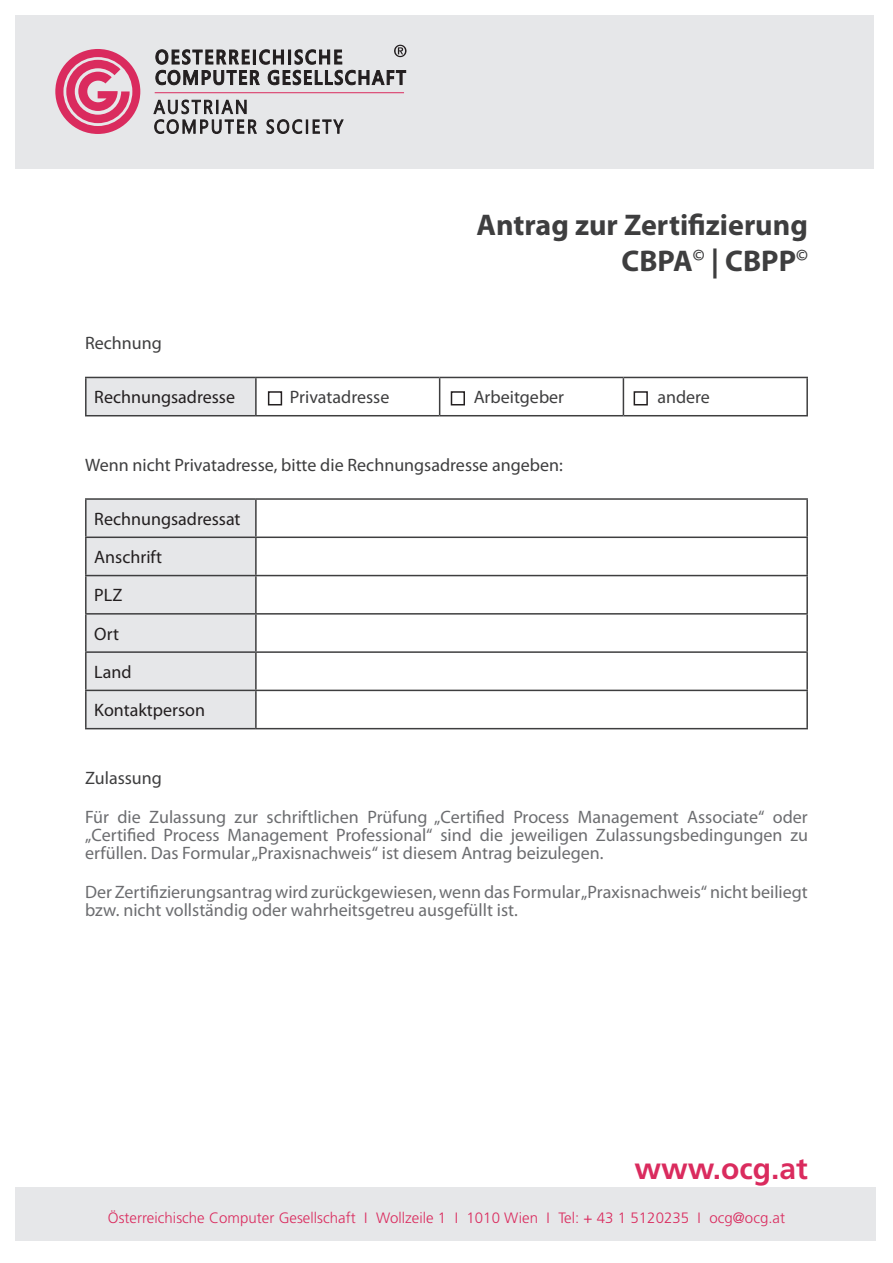
<style>
.page{position:relative;width:893px;height:1263px;background:#fff}
.page>*{position:absolute;margin:0;border:0;box-sizing:border-box;transform-origin:0 0}
.t1{font:700 30px/36px "Myriad Pro";color:#3e3e3f;text-align:right}
.t2{font:700 30px "Frutiger";color:#da2b5e}
.t3{font:18px/18px "Myriad Pro";color:#6c6d70;text-align:justify}
.t4{font:18px "Myriad Pro";color:#3e3e3f}
.t5{font:18px "Myriad Pro";color:#231f20}
.t6{font:300 15px "Frutiger";letter-spacing:.005em;color:#da2b5e}
</style>
<div class="page">
<div style="left:16px;top:16px;width:858px;height:153px;background:#e6e7e9"></div>
<div style="left:16px;top:1188px;width:860px;height:53px;background:#e6e7e9"></div>
<hr style="left:155px;top:92px;width:249px;height:1px;background:#da2b5e">
<svg style="left:267px;top:119px;width:76px;height:15px"></svg>
<svg style="left:154px;top:100px;width:102px;height:34px"></svg>
<svg style="left:55px;top:49px;width:85px;height:85px"></svg>
<svg style="left:155px;top:45px;width:251px;height:40px"></svg>
<div style="left:86px;top:377px;width:170px;height:39px;background:#e6e7e9"></div>
<hr style="left:85px;top:377px;width:171px;height:1px;background:#3e3e3f">
<hr style="left:85px;top:378px;width:2px;height:37px;background:#3e3e3f">
<hr style="left:256px;top:377px;width:184px;height:1px;background:#3e3e3f">
<hr style="left:255px;top:378px;width:2px;height:37px;background:#3e3e3f">
<hr style="left:440px;top:377px;width:183px;height:1px;background:#3e3e3f">
<hr style="left:439px;top:378px;width:1px;height:37px;background:#3e3e3f">
<hr style="left:623px;top:377px;width:185px;height:1px;background:#3e3e3f">
<hr style="left:623px;top:378px;width:1px;height:37px;background:#3e3e3f">
<hr style="left:806px;top:378px;width:2px;height:37px;background:#3e3e3f">
<hr style="left:85px;top:415px;width:171px;height:1px;background:#3e3e3f">
<hr style="left:256px;top:415px;width:184px;height:1px;background:#3e3e3f">
<hr style="left:440px;top:415px;width:183px;height:1px;background:#3e3e3f">
<hr style="left:623px;top:415px;width:185px;height:1px;background:#3e3e3f">
<div style="left:87px;top:500px;width:168px;height:228px;background:#e6e7e9"></div>
<hr style="left:85px;top:498px;width:171px;height:2px;background:#3e3e3f">
<hr style="left:85px;top:500px;width:2px;height:36px;background:#3e3e3f">
<hr style="left:256px;top:498px;width:552px;height:2px;background:#3e3e3f">
<hr style="left:255px;top:500px;width:2px;height:36px;background:#3e3e3f">
<hr style="left:806px;top:500px;width:2px;height:36px;background:#3e3e3f">
<hr style="left:85px;top:536px;width:171px;height:2px;background:#3e3e3f">
<hr style="left:85px;top:538px;width:2px;height:37px;background:#3e3e3f">
<hr style="left:256px;top:536px;width:552px;height:2px;background:#3e3e3f">
<hr style="left:255px;top:538px;width:2px;height:37px;background:#3e3e3f">
<hr style="left:806px;top:538px;width:2px;height:37px;background:#3e3e3f">
<hr style="left:85px;top:575px;width:171px;height:1px;background:#3e3e3f">
<hr style="left:85px;top:576px;width:2px;height:37px;background:#3e3e3f">
<hr style="left:256px;top:575px;width:552px;height:1px;background:#3e3e3f">
<hr style="left:255px;top:576px;width:2px;height:37px;background:#3e3e3f">
<hr style="left:806px;top:576px;width:2px;height:37px;background:#3e3e3f">
<hr style="left:85px;top:613px;width:171px;height:2px;background:#3e3e3f">
<hr style="left:85px;top:615px;width:2px;height:36px;background:#3e3e3f">
<hr style="left:256px;top:613px;width:552px;height:2px;background:#3e3e3f">
<hr style="left:255px;top:615px;width:2px;height:36px;background:#3e3e3f">
<hr style="left:806px;top:615px;width:2px;height:36px;background:#3e3e3f">
<hr style="left:85px;top:651px;width:171px;height:2px;background:#3e3e3f">
<hr style="left:85px;top:653px;width:2px;height:37px;background:#3e3e3f">
<hr style="left:256px;top:651px;width:552px;height:2px;background:#3e3e3f">
<hr style="left:255px;top:653px;width:2px;height:37px;background:#3e3e3f">
<hr style="left:806px;top:653px;width:2px;height:37px;background:#3e3e3f">
<hr style="left:85px;top:690px;width:171px;height:1px;background:#3e3e3f">
<hr style="left:85px;top:691px;width:2px;height:37px;background:#3e3e3f">
<hr style="left:256px;top:690px;width:552px;height:1px;background:#3e3e3f">
<hr style="left:255px;top:691px;width:2px;height:37px;background:#3e3e3f">
<hr style="left:806px;top:691px;width:2px;height:37px;background:#3e3e3f">
<hr style="left:85px;top:728px;width:171px;height:1px;background:#3e3e3f">
<hr style="left:256px;top:728px;width:552px;height:1px;background:#3e3e3f">
<div style="left:268px;top:391px;width:14px;height:14px;border:2px solid #231f20"></div>
<div style="left:451px;top:391px;width:14px;height:14px;border:2px solid #231f20"></div>
<div style="left:634px;top:391px;width:14px;height:14px;border:2px solid #231f20"></div>
<p class="t1" style="left:477px;top:206px;width:333px">Antrag zur Zertifizierung<br>CBPA<sup>©</sup> | CBPP<sup>©</sup></p>
<p class="t4" style="left:85px;top:332px;width:78px">Rechnung</p>
<p class="t5" style="left:94px;top:386px;width:142px">Rechnungsadresse</p>
<p class="t4" style="left:290px;top:386px;width:101px">Privatadresse</p>
<p class="t4" style="left:474px;top:386px;width:92px">Arbeitgeber</p>
<p class="t4" style="left:657px;top:386px;width:54px">andere</p>
<p class="t4" style="left:85px;top:454px;width:479px">Wenn nicht Privatadresse, bitte die Rechnungsadresse angeben:</p>
<p class="t5" style="left:94px;top:508px;width:148px">Rechnungsadressat</p>
<p class="t5" style="left:94px;top:546px;width:69px">Anschrift</p>
<p class="t5" style="left:94px;top:584px;width:30px">PLZ</p>
<p class="t5" style="left:94px;top:623px;width:26px">Ort</p>
<p class="t5" style="left:94px;top:661px;width:39px">Land</p>
<p class="t5" style="left:94px;top:699px;width:112px">Kontaktperson</p>
<p class="t4" style="left:85px;top:767px;width:78px">Zulassung</p>
<p class="t3" style="left:85px;top:808px;width:724px">Für die Zulassung zur schriftlichen Prüfung „Certified Process Management Associate“ oder „Certified Process Management Professional“ sind die jeweiligen Zulassungsbedingungen zu erfüllen. Das Formular „Praxisnachweis“ ist diesem Antrag beizulegen.</p>
<p class="t3" style="left:85px;top:883px;width:724px">Der Zertifizierungsantrag wird zurückgewiesen, wenn das Formular „Praxisnachweis“ nicht beiliegt bzw. nicht vollständig oder wahrheitsgetreu ausgefüllt ist.</p>
<p class="t2" style="left:635px;top:1151px;width:175px">www.ocg.at</p>
<p class="t6" style="left:108px;top:1209px;width:679px">Österreichische Computer Gesellschaft I Wollzeile 1 I 1010 Wien I Tel: + 43 1 5120235 I ocg@ocg.at</p>
</div>
